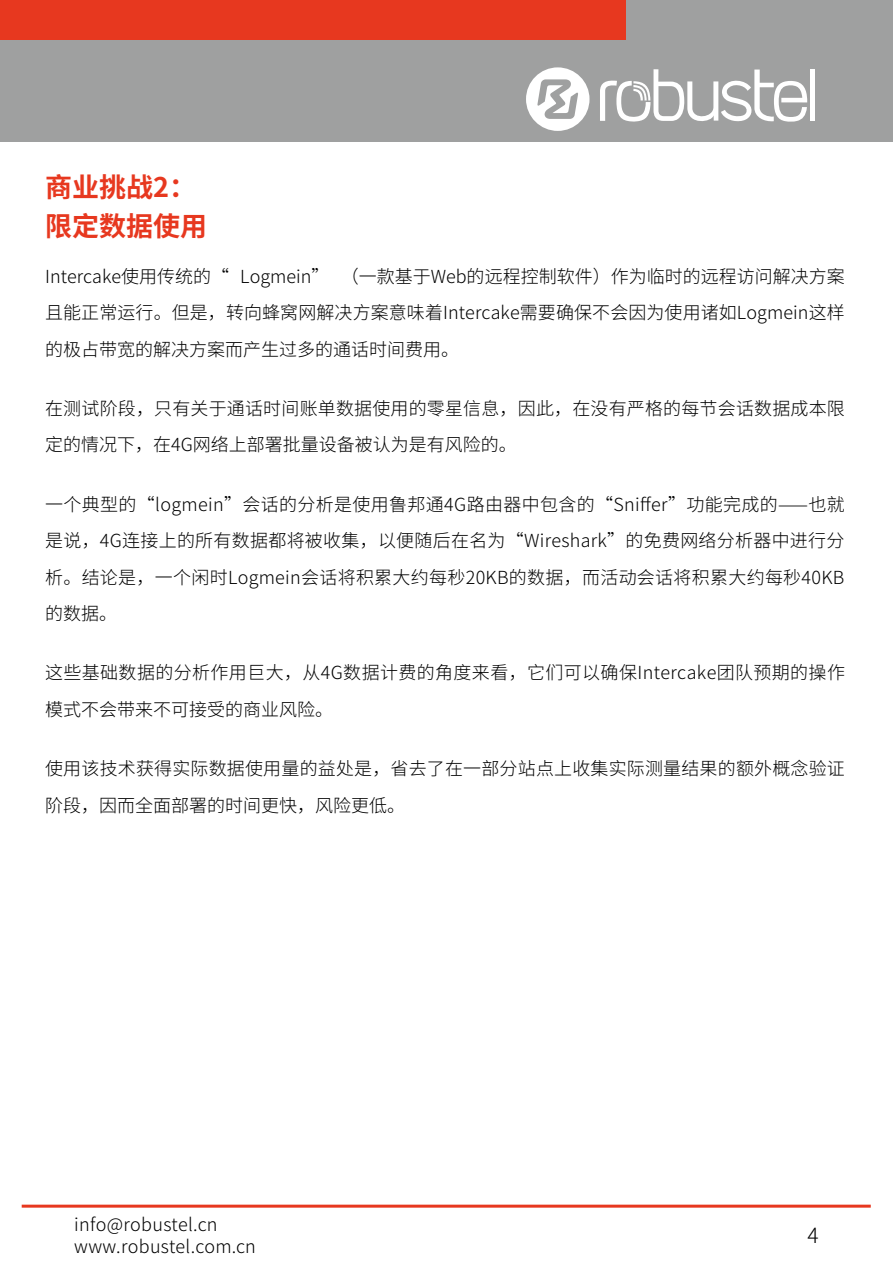
<style>
.page{position:relative;width:893px;height:1263px;background:#fff}
.page>*{position:absolute;margin:0;border:0;box-sizing:border-box;transform-origin:0 0}
.t1{font:700 27px/39.3px "Source Han Sans SC";color:#e7381f}
.t2{font:300 21px "Source Han Sans SC";color:#000}
.t3{font:300 18px/36.6px "Source Han Sans SC";letter-spacing:.01em;color:#000}
</style>
<div class="page">
<div style="left:0;top:0;width:893px;height:141px;background:#9fa0a0"></div>
<div style="left:0;top:0;width:626px;height:39px;background:#e7381f"></div>
<svg style="left:526px;top:67px;width:63px;height:64px"></svg>
<div style="left:810px;top:69px;width:5px;height:52px;background:#fff"></div>
<svg style="left:600px;top:69px;width:207px;height:53px"></svg>
<hr style="left:22px;top:1205px;width:849px;height:3px;background:#e7381f">
<h1 class="t1" style="left:45px;top:168px;width:163px">商业挑战2：限定数据使用</h1>
<p class="t3" style="left:45px;top:258px;width:801px;text-align:justify">Intercake使用传统的“ Logmein” （一款基于Web的远程控制软件）作为临时的远程访问解决方案且能正常运行。但是，转向蜂窝网解决方案意味着Intercake需要确保不会因为使用诸如Logmein这样的极占带宽的解决方案而产生过多的通话时间费用。</p>
<p class="t3" style="left:45px;top:390px;width:801px">在测试阶段，只有关于通话时间账单数据使用的零星信息，因此，在没有严格的每节会话数据成本限定的情况下，在4G网络上部署批量设备被认为是有风险的。</p>
<p class="t3" style="left:45px;top:486px;width:801px;text-align:justify">一个典型的“logmein”会话的分析是使用鲁邦通4G路由器中包含的“Sniffer”功能完成的⸺也就是说，4G连接上的所有数据都将被收集，以便随后在名为“Wireshark”的免费网络分析器中进行分析。结论是，一个闲时Logmein会话将积累大约每秒20KB的数据，而活动会话将积累大约每秒40KB的数据。</p>
<p class="t3" style="left:45px;top:655px;width:801px">这些基础数据的分析作用巨大，从4G数据计费的角度来看，它们可以确保Intercake团队预期的操作模式不会带来不可接受的商业风险。</p>
<p class="t3" style="left:45px;top:751px;width:801px">使用该技术获得实际数据使用量的益处是，省去了在一部分站点上收集实际测量结果的额外概念验证阶段，因而全面部署的时间更快，风险更低。</p>
<p class="t3" style="left:74px;top:1214px;width:183px;line-height:21.6px">info@robustel.cn www.robustel.com.cn</p>
<p class="t2" style="left:807px;top:1223px;width:13px">4</p>
</div>
